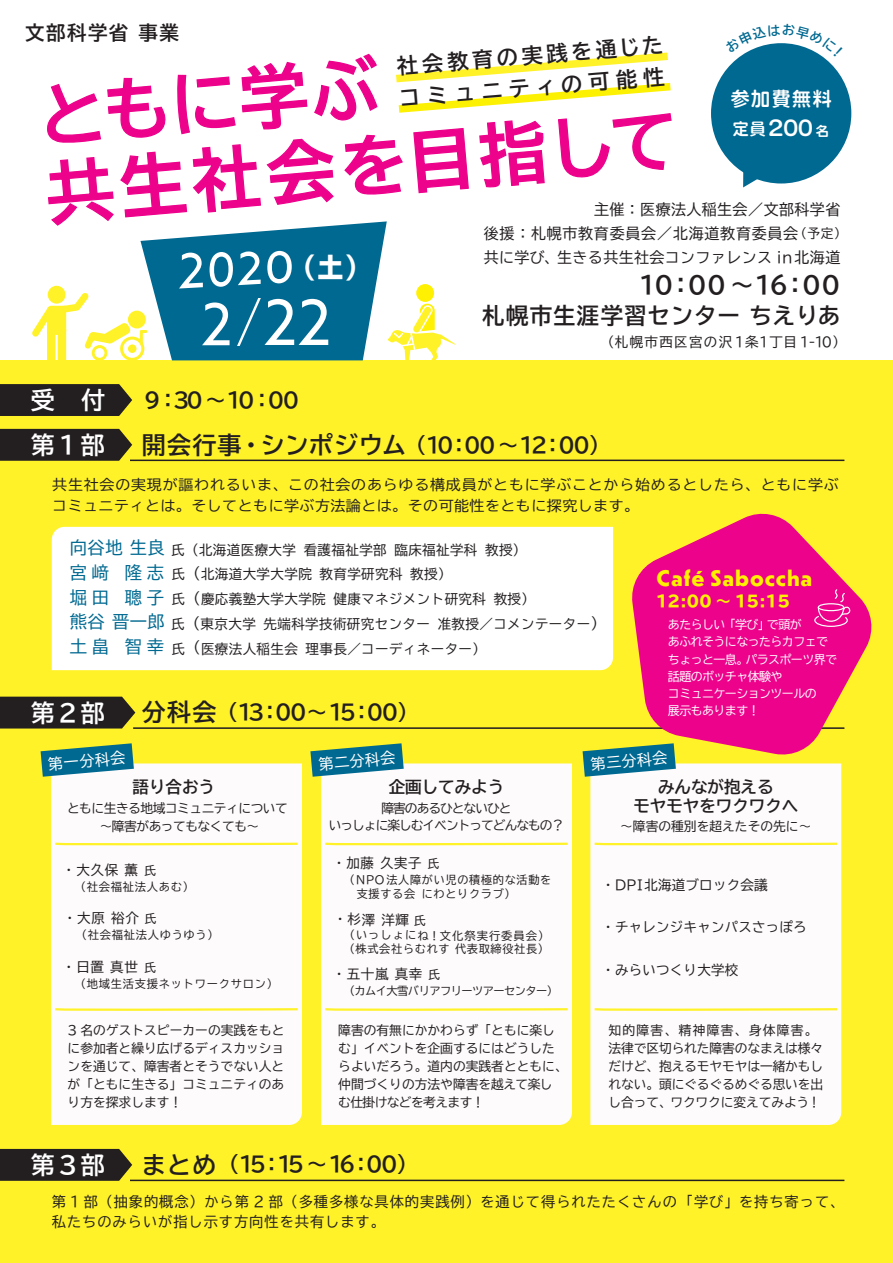
<style>
.page{position:relative;width:893px;height:1263px;background:#fff}
.page>*{position:absolute;margin:0;border:0;box-sizing:border-box;transform-origin:0 0}
.t1{font:700 67.5px/77.6px "TBUD Go Std";color:#ed028c}
.t2{font:62.7px "Azo Sans";color:#fff}
.t3{font:58.2px "Azo Sans";color:#fff}
.t4{font:800 27.6px "TBUD Go Std";color:#fff;scale:.92 1}
.t5{font:700 24px "TBUD Go Std";letter-spacing:.15em;color:#fff}
.t6{font:700 24px "TBUD Go Std";letter-spacing:-.05em;color:#231f20}
.t7{font:700 22.5px "TBUD Go Std";letter-spacing:.035em;color:#231f20}
.t8{font:700 21px/31.5px "TBUD Go Std";letter-spacing:-.2em;color:#231f20}
.t9{font:800 21px "Dunbar Text";letter-spacing:.04em;color:#fff101}
.t10{font:21px "VDL V7 Maru Gothic Bold";color:#fff}
.t11{font:700 19.5px "TBUD Go Std";letter-spacing:.075em;color:#231f20}
.t12{font:19.5px "VDL V7 Maru Gothic Bold";letter-spacing:.05em;color:#fff}
.t13{font:700 16.5px/19.5px "TBUD Go Std";color:#231f20;text-align:center}
.t14{font:800 15.75px "TBUD Go Std";letter-spacing:-.075em;color:#fcf003}
.t15{font:15px/24px "TBUD Go Std";letter-spacing:.025em;color:#231f20}
.t16{font:15px "TBUD Go Std";color:#fff}
.t17{font:14.25px/20.2px "TBUD Go Std";letter-spacing:.05em;color:#231f20;scale:1.05 1}
.t18{font:14.25px/20.2px "TBUD Go Std";letter-spacing:.05em;color:#231f20}
.t19{font:13.5px/24.8px "TBUD Go Std";letter-spacing:.03em;color:#231f20}
.t20{font:13.5px "TBUD Go Std";letter-spacing:.1em;color:#231f20}
.t21{font:12.75px/18px "TBUD Go Std";letter-spacing:-.01em;color:#231f20}
.t22{font:12.75px/18px "TBUD Go Std";letter-spacing:-.04em;color:#231f20;text-align:center}
.t23{font:12.75px/16.5px "TBUD Go Std";letter-spacing:-.08em;color:#231f20;text-align:center}
.t24{font:12px/17.2px "TBUD Go Std";letter-spacing:-.05em;color:#fff}
.t25{font:11.25px/13.5px "TBUD Go Std";letter-spacing:.065em;color:#231f20}
.t26{font:11.25px "TBUD Go Std";letter-spacing:-.05em;color:#231f20}
.s1{font-size:16.5px}
.s2{font-size:13.5px}
.s3{font-size:12.75px}
.s4{font-size:24px}
.s5{font-size:17.25px;color:#006991}
.s6{font-size:15px}
.s7{font-size:12px}
</style>
<div class="page">
<div style="left:0;top:361px;width:893px;height:902px;background:#fff229"></div>
<svg style="left:0;top:429px;width:132px;height:32px;background:#2e2a20"></svg>
<hr style="left:130px;top:460px;width:714px;height:1px;background:#231f20">
<svg style="left:0;top:384px;width:132px;height:32px;background:#2e2920"></svg>
<div style="left:0;top:697px;width:135px;height:31px;background:#231f20"></div>
<hr style="left:133px;top:727px;width:711px;height:2px;background:#231f20">
<svg style="left:0;top:1149px;width:132px;height:32px;background:#2e2a20"></svg>
<hr style="left:130px;top:1179px;width:714px;height:2px;background:#231f20">
<svg style="left:630px;top:513px;width:242px;height:242px;fill:#ed028c"></svg>
<div style="left:51px;top:763px;width:251px;height:362px;background:#fefbfc"></div>
<div style="left:321px;top:763px;width:251px;height:362px;background:#fefbfc"></div>
<div style="left:590px;top:763px;width:251px;height:362px;background:#fefbfc"></div>
<svg style="left:53px;top:841px;width:247px;height:5px"></svg>
<svg style="left:53px;top:1007px;width:247px;height:4px"></svg>
<svg style="left:323px;top:841px;width:247px;height:5px"></svg>
<svg style="left:323px;top:1007px;width:247px;height:4px"></svg>
<svg style="left:592px;top:841px;width:247px;height:5px"></svg>
<svg style="left:592px;top:1007px;width:247px;height:4px"></svg>
<svg style="left:41px;top:743px;width:93px;height:34px;background:#428e8f"></svg>
<svg style="left:310px;top:743px;width:94px;height:34px;background:#448f8e"></svg>
<svg style="left:583px;top:743px;width:93px;height:34px;background:#428e8f"></svg>
<div style="left:52px;top:527px;width:561px;height:143px;background:#fff"></div>
<div style="left:711px;top:43px;width:140px;height:140px;background:#006991;border-radius:50%"></div>
<svg style="left:814px;top:588px;width:37px;height:39px"></svg>
<svg style="left:743px;top:172px;width:21px;height:15px"></svg>
<svg style="left:32px;top:52px;width:646px;height:309px"></svg>
<svg style="left:739px;top:43px;width:84px;height:14px"></svg>
<h3 class="t11" style="left:25px;top:17px;width:155px">文部科学省 事業</h3>
<h3 class="t8" style="left:395px;top:52px;width:269px;rotate:-5deg">社会教育の実践を通じたコミュニティの可能性</h3>
<h1 class="t1" style="left:35px;top:79px;width:636px;rotate:-5deg">ともに学ぶ<br>共生社会を目指して</h1>
<h3 class="t12" style="left:730px;top:86px;width:103px">参加費無料</h3>
<h3 class="t10" style="left:733px;top:114px;width:98px"><span class="s1">定員</span>200<span class="s2">名</span></h3>
<p class="t15" style="left:484px;top:197px;width:365px;text-indent:110px">主催：医療法人稲生会／文部科学省後援：札幌市教育委員会／北海道教育委員会<span class="s3">（予定）</span>共に学び、生きる共生社会コンファレンス in北海道</p>
<h3 class="t4" style="left:291px;top:252px;width:87px">（土）</h3>
<h2 class="t2" style="left:263px;top:282px;width:70px">22</h2>
<h3 class="t6" style="left:638px;top:266px;width:203px">10：00 ～16：00</h3>
<h3 class="t3" style="left:201px;top:286px;width:34px">2</h3>
<h3 class="t7" style="left:482px;top:297px;width:359px">札幌市生涯学習センター ちえりあ</h3>
<p class="t20" style="left:601px;top:331px;width:247px">（札幌市西区宮の沢1条1丁目1-10）</p>
<h3 class="t5" style="left:31px;top:381px;width:76px">受 付</h3>
<h3 class="t8" style="left:144px;top:384px;width:157px">9：30 ～10：00</h3>
<h3 class="t5" style="left:31px;top:426px;width:76px">第1部</h3>
<h3 class="t8" style="left:142px;top:429px;width:469px"><span class="s4">開会行事・シンポジウム</span>（10：00～12：00）</h3>
<p class="t17" style="left:52px;top:475px;width:751px">共生社会の実現が謳われるいま、この社会のあらゆる構成員がともに学ぶことから始めるとしたら、ともに学ぶコミュニティとは。そしてともに学ぶ方法論とは。その可能性をともに探究します。</p>
<p class="t19" style="left:70px;top:537px;width:537px"><span class="s5">向谷地 生良</span>氏（北海道医療大学看護福祉学部臨床福祉学科教授）<br><span class="s5">宮﨑 隆志</span>氏<span class="s6">（</span>北海道大学大学院教育学研究科教授）<br><span class="s5">堀田 聰子</span>氏<span class="s6">（</span>慶応義塾大学大学院健康マネジメント研究科教授）<br><span class="s5">熊谷 晋一郎</span>氏<span class="s6">（</span>東京大学先端科学技術研究センター准教授／コメンテーター<span class="s6">）</span><span class="s5">土畠 智幸</span>氏<span class="s6">（</span>医療法人稲生会理事長／コーディネーター）</p>
<h3 class="t5" style="left:31px;top:693px;width:76px">第2部</h3>
<h3 class="t8" style="left:142px;top:697px;width:278px"><span class="s4">分科会</span>（13：00～15：00）</h3>
<h3 class="t9" style="left:656px;top:563px;width:157px">Café Saboccha</h3>
<p class="t24" style="left:668px;top:616px;width:171px">あたらしい「学び」で頭が<br>あふれそうになったらカフェでちょっと一息。パラスポーツ界で話題のボッチャ体験や<br>コミュニケーションツールの<br>展示もあります！</p>
<p class="t14" style="left:656px;top:592px;width:136px">12:00 ～ 15:15</p>
<p class="t16" style="left:47px;top:752px;width:79px;rotate:-5deg">第一分科会</p>
<p class="t16" style="left:317px;top:752px;width:78px;rotate:-5deg">第二分科会</p>
<p class="t16" style="left:590px;top:752px;width:78px;rotate:-5deg">第三分科会</p>
<p class="t13" style="left:389px;top:777px;width:117px">企画してみよう</p>
<p class="t22" style="left:67px;top:799px;width:222px">ともに生きる地域コミュニティについて～障害があってもなくても～</p>
<p class="t19" style="left:62px;top:857px;width:95px">・大久保 薫 <span class="s7">氏</span></p>
<p class="t25" style="left:75px;top:880px;width:121px">（社会福祉法人あむ）</p>
<p class="t19" style="left:63px;top:905px;width:95px">・大原 裕介<span class="s7">氏</span></p>
<p class="t25" style="left:76px;top:928px;width:145px">（社会福祉法人ゆうゆう）</p>
<p class="t19" style="left:62px;top:954px;width:95px">・日置 真世 <span class="s7">氏</span></p>
<p class="t25" style="left:75px;top:977px;width:205px">（地域生活支援ネットワークサロン）</p>
<p class="t21" style="left:68px;top:1021px;width:218px;text-align:justify">3 名のゲストスピーカーの実践をもとに参加者と繰り広げるディスカッションを通じて、障害者とそうでない人とが「ともに生きる」コミュニティのあり方を探求します！</p>
<p class="t13" style="left:633px;top:777px;width:167px">みんなが抱える<br>モヤモヤをワクワクへ</p>
<p class="t21" style="left:620px;top:817px;width:193px">～障害の種別を超えたその先に～</p>
<p class="t13" style="left:133px;top:778px;width:84px">語り合おう</p>
<p class="t23" style="left:329px;top:800px;width:237px">障害のあるひとないひと<br>いっしょに楽しむイベントってどんなもの？</p>
<p class="t19" style="left:333px;top:851px;width:108px">・加藤 久実子 <span class="s7">氏</span></p>
<p class="t25" style="left:357px;top:873px;width:196px;text-indent:-13px">（NPO法人障がい児の積極的な活動を支援する会にわとりクラブ）</p>
<p class="t25" style="left:344px;top:928px;width:207px">（いっしょにね ! 文化祭実行委員会）（株式会社らむれす 代表取締役社長）</p>
<p class="t19" style="left:601px;top:872px;width:168px">・DPI北海道ブロック会議</p>
<p class="t19" style="left:601px;top:915px;width:207px">・チャレンジキャンパスさっぽろ</p>
<p class="t19" style="left:601px;top:957px;width:138px">・みらいつくり大学校</p>
<p class="t19" style="left:333px;top:907px;width:94px">・杉澤 洋輝<span class="s7">氏</span></p>
<p class="t19" style="left:333px;top:961px;width:109px">・五十嵐 真幸<span class="s7">氏</span></p>
<p class="t26" style="left:344px;top:982px;width:216px">（カムイ大雪バリアフリーツアーセンター）</p>
<p class="t21" style="left:338px;top:1021px;width:231px">障害の有無にかかわらず「ともに楽しむ」イベントを企画するにはどうしたらよいだろう。道内の実践者とともに、仲間づくりの方法や障害を越えて楽しむ仕掛けなどを考えます！</p>
<p class="t21" style="left:609px;top:1021px;width:216px">知的障害、精神障害、身体障害。法律で区切られた障害のなまえは様々だけど、抱えるモヤモヤは一緒かもしれない。頭にぐるぐるめぐる思いを出し合って、ワクワクに変えてみよう！</p>
<h3 class="t5" style="left:31px;top:1146px;width:76px">第3部</h3>
<h3 class="t8" style="left:142px;top:1149px;width:277px"><span class="s4">まとめ</span>（15：15 ～16：00）</h3>
<p class="t18" style="left:52px;top:1191px;width:794px">第 1 部（抽象的概念）から第 2 部（多種多様な具体的実践例）を通じて得られたたくさんの「学び」を持ち寄って、私たちのみらいが指し示す方向性を共有します。</p>
</div>
